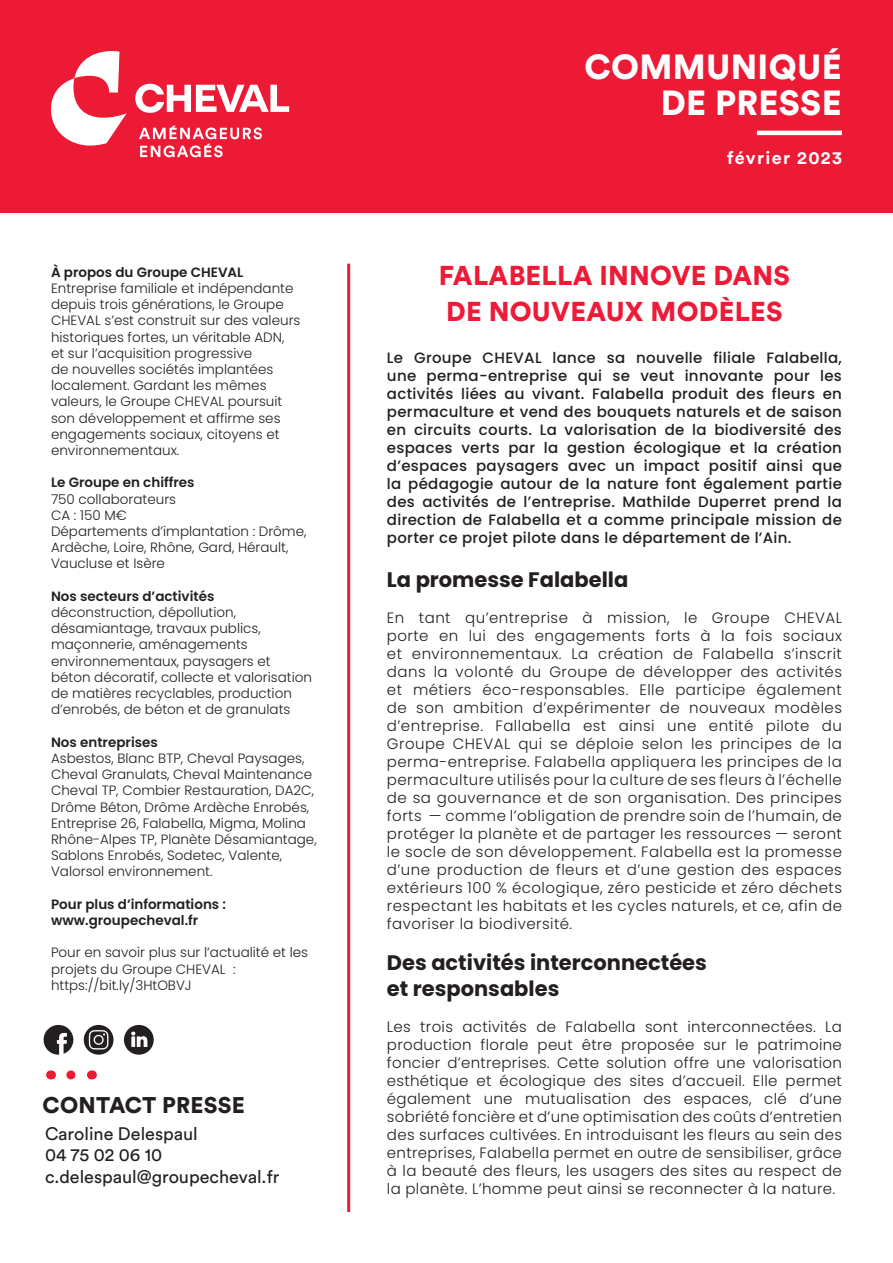
<style>
.page{position:relative;width:893px;height:1263px;background:#fff}
.page>*{position:absolute;margin:0;border:0;box-sizing:border-box;transform-origin:0 0}
.t1{font:900 34.5px "Circular Std";letter-spacing:.01em;color:#fff}
.t2{font:900 27px "Circular Std";letter-spacing:.01em;color:#ed1a38}
.t3{font:900 22.5px "Circular Std";letter-spacing:.01em;color:#231f20}
.t4{font:700 21px "Poppins";color:#231f20}
.t5{font:18px "Circular Std";color:#231f20}
.t6{font:700 18px "Circular Std";letter-spacing:.075em;color:#fff}
.t7{font:300 15px/18px "Poppins";letter-spacing:.025em;color:#231f20;text-align:justify}
.t8{font:500 15px/18px "Poppins";letter-spacing:.02em;color:#231f20;text-align:justify}
.t9{font:300 13.5px/16.2px "Poppins";color:#231f20}
.t10{font:600 13.5px "Poppins";color:#231f20}
</style>
<div class="page">
<div style="left:0;top:0;width:893px;height:213px;background:#ed1a36"></div>
<svg style="left:135px;top:84px;width:154px;height:29px"></svg>
<svg style="left:51px;top:51px;width:76px;height:95px"></svg>
<svg style="left:139px;top:126px;width:123px;height:31px"></svg>
<hr style="left:757px;top:131px;width:85px;height:4px;background:#fff">
<hr style="left:347px;top:264px;width:3px;height:948px;background:#ed1a36">
<svg style="left:66px;top:1070px;width:5px;height:9px"></svg>
<svg style="left:43px;top:1025px;width:30px;height:30px"></svg>
<svg style="left:84px;top:1025px;width:30px;height:30px"></svg>
<div style="left:95px;top:1036px;width:7px;height:7px;background:#231f20;border-radius:50%"></div>
<svg style="left:124px;top:1025px;width:30px;height:30px"></svg>
<p class="t10" style="left:51px;top:264px;width:194px">À propos du Groupe CHEVAL</p>
<p class="t9" style="left:51px;top:280px;width:251px">Entreprise familiale et indépendante depuis trois générations, le Groupe CHEVAL s’est construit sur des valeurs historiques fortes, un véritable ADN, et sur l’acquisition progressive<br>de nouvelles sociétés implantées localement. Gardant les mêmes valeurs, le Groupe CHEVAL poursuit son développement et affirme ses engagements sociaux, citoyens et environnementaux.</p>
<p class="t10" style="left:51px;top:475px;width:145px">Le Groupe en chiffres</p>
<p class="t9" style="left:51px;top:491px;width:127px">750 collaborateurs</p>
<p class="t9" style="left:51px;top:507px;width:77px">CA : 150 M€</p>
<p class="t9" style="left:51px;top:523px;width:257px">Départements d’implantation : Drôme,<br>Ardèche, Loire, Rhône, Gard, Hérault,<br>Vaucluse et Isère</p>
<p class="t10" style="left:51px;top:588px;width:165px">Nos secteurs d’activités</p>
<p class="t9" style="left:51px;top:604px;width:262px">déconstruction, dépollution, désamiantage, travaux publics, maçonnerie, aménagements environnementaux, paysagers et béton décoratif, collecte et valorisation de matières recyclables, production d’enrobés, de béton et de granulats</p>
<p class="t10" style="left:51px;top:734px;width:108px">Nos entreprises</p>
<p class="t9" style="left:51px;top:750px;width:267px">Asbestos, Blanc BTP, Cheval Paysages, Cheval Granulats, Cheval Maintenance Cheval TP, Combier Restauration, DA2C, Drôme Béton, Drôme Ardèche Enrobés, Entreprise 26, Falabella, Migma, Molina Rhône-Alpes TP, Planète Désamiantage, Sablons Enrobés, Sodetec, Valente, Valorsol environnement.</p>
<p class="t10" style="left:51px;top:896px;width:177px">Pour plus d’informations :</p>
<p class="t10" style="left:51px;top:912px;width:149px">www.groupecheval.fr</p>
<p class="t9" style="left:51px;top:944px;width:259px">Pour en savoir plus sur l’actualité et les projets du Groupe CHEVAL :</p>
<p class="t9" style="left:51px;top:977px;width:142px">https://bit.ly/3HtOBVJ</p>
<p class="t3" style="left:43px;top:1090px;width:204px">CONTACT PRESSE</p>
<p class="t5" style="left:45px;top:1122px;width:154px">Caroline Delespaul</p>
<p class="t5" style="left:45px;top:1144px;width:119px">04 75 02 06 10</p>
<p class="t5" style="left:45px;top:1165px;width:236px">c.delespaul@groupecheval.fr</p>
<p class="t1" style="left:584px;top:44px;width:259px">COMMUNIQUÉ</p>
<p class="t1" style="left:661px;top:80px;width:182px">DE PRESSE</p>
<p class="t6" style="left:727px;top:146px;width:116px">février 2023</p>
<p class="t2" style="left:439px;top:257px;width:353px">FALABELLA INNOVE DANS</p>
<p class="t2" style="left:446px;top:293px;width:338px">DE NOUVEAUX MODÈLES</p>
<p class="t8" style="left:387px;top:349px;width:456px">Le Groupe CHEVAL lance sa nouvelle filiale Falabella, une perma-entreprise qui se veut innovante pour les activités liées au vivant. Falabella produit des fleurs en permaculture et vend des bouquets naturels et de saison en circuits courts. La valorisation de la biodiversité des espaces verts par la gestion écologique et la création d’espaces paysagers avec un impact positif ainsi que la pédagogie autour de la nature font également partie des activités de l’entreprise. Mathilde Duperret prend la direction de Falabella et a comme principale mission de porter ce projet pilote dans le département de l’Ain.</p>
<p class="t4" style="left:387px;top:567px;width:243px">La promesse Falabella</p>
<p class="t7" style="left:387px;top:608px;width:457px">En tant qu’entreprise à mission, le Groupe CHEVAL porte en lui des engagements forts à la fois sociaux et environnementaux. La création de Falabella s’inscrit dans la volonté du Groupe de développer des activités et métiers éco-responsables. Elle participe également de son ambition d’expérimenter de nouveaux modèles d’entreprise. Fallabella est ainsi une entité pilote du Groupe CHEVAL qui se déploie selon les principes de la perma-entreprise. Falabella appliquera les principes de la permaculture utilisés pour la culture de ses fleurs à l’échelle de sa gouvernance et de son organisation. Des principes forts — comme l’obligation de prendre soin de l’humain, de protéger la planète et de partager les ressources — seront le socle de son développement. Falabella est la promesse d’une production de fleurs et d’une gestion des espaces extérieurs 100 % écologique, zéro pesticide et zéro déchets respectant les habitats et les cycles naturels, et ce, afin de favoriser la biodiversité.</p>
<p class="t4" style="left:387px;top:951px;width:321px">Des activités interconnectées</p>
<p class="t4" style="left:387px;top:976px;width:174px">et responsables</p>
<p class="t7" style="left:387px;top:1017px;width:457px">Les trois activités de Falabella sont interconnectées. La production florale peut être proposée sur le patrimoine foncier d’entreprises. Cette solution offre une valorisation esthétique et écologique des sites d’accueil. Elle permet également une mutualisation des espaces, clé d’une sobriété foncière et d’une optimisation des coûts d’entretien des surfaces cultivées. En introduisant les fleurs au sein des entreprises, Falabella permet en outre de sensibiliser, grâce à la beauté des fleurs, les usagers des sites au respect de la planète. L’homme peut ainsi se reconnecter à la nature.</p>
</div>
